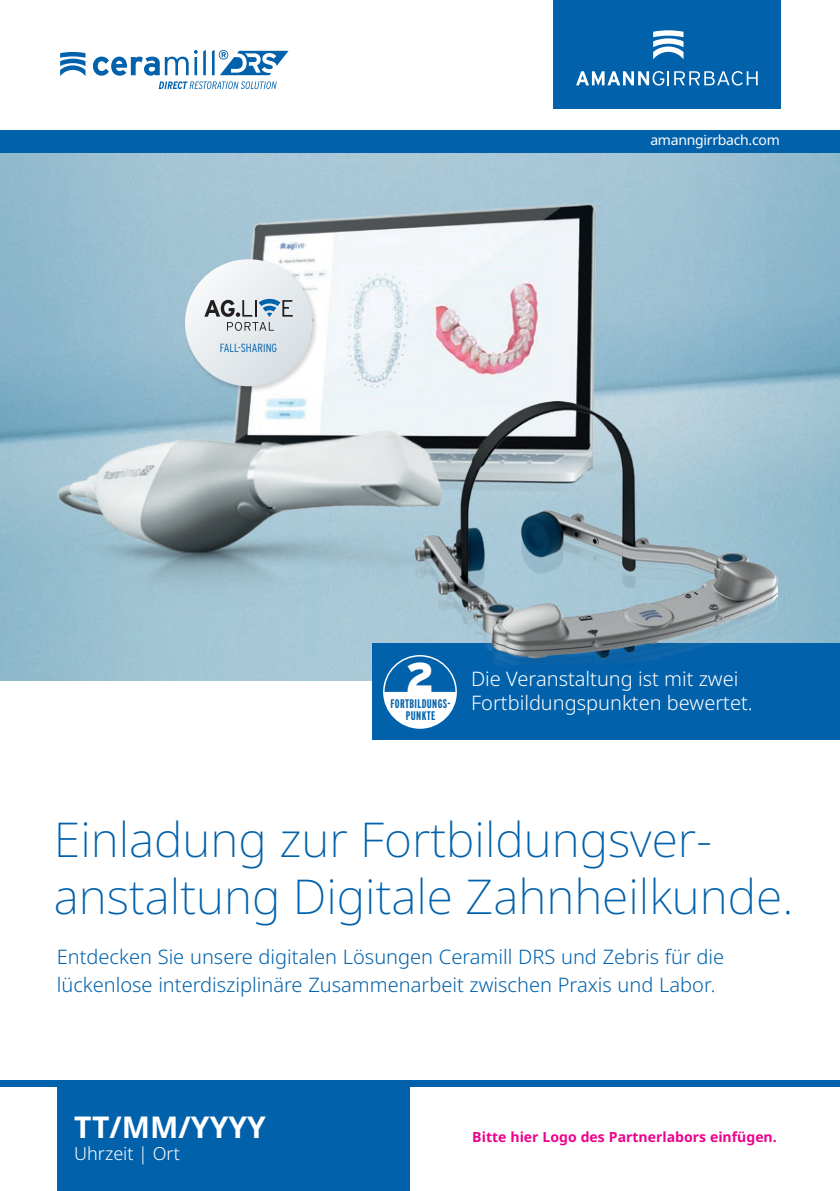
<style>
.page{position:relative;width:840px;height:1191px;background:#fff}
.page>*{position:absolute;margin:0;border:0;box-sizing:border-box;transform-origin:0 0}
.t1{font:200 48px/57.6px "Noto Sans";color:#0161ab}
.t2{font:900 41.6px "Interstate";color:#fff}
.t3{font:700 30px "Noto Sans";color:#fff}
.t4{font:300 20px/28px "Noto Sans";color:#0161ab}
.t5{font:300 20px "Noto Sans";color:#fff}
.t6{font:300 18px "Noto Sans";color:#fff}
.t7{font:700 14px "Noto Sans";color:#ed028c}
.t8{font:14px "Noto Sans";letter-spacing:-.02em;color:#fff}
.t9{font:700 extra-condensed 12.4px/12.4px "Interstate";letter-spacing:.03em;color:#0161ab;text-align:center}
.t10{font:300 condensed 11.8px "Interstate";color:#0161ab}
</style>
<div class="page">
<div style="left:0;top:1080px;width:839px;height:6px;background:#0161ab"></div>
<div style="left:57px;top:1086px;width:352px;height:105px;background:#0161ab"></div>
<img style="left:0;top:153px;width:839px;height:527px">
<div style="left:371px;top:643px;width:468px;height:97px;background:#0161ab"></div>
<svg style="left:383px;top:662px;width:73px;height:67px"></svg>
<img style="left:46px;top:204px;width:584px;height:226px">
<img style="left:46px;top:430px;width:369px;height:232px">
<div style="left:183px;top:257px;width:134px;height:135px;background:#231f20;opacity:.2"></div>
<div style="left:185px;top:259px;width:127px;height:127px;background:linear-gradient(to right,#f2f4f6,#dbe1e6);border-radius:64px"></div>
<svg style="left:204px;top:299px;width:88px;height:32px;background:#b7bfc5"></svg>
<img style="left:415px;top:402px;width:362px;height:272px">
<svg style="left:60px;top:52px;width:25px;height:24px"></svg>
<svg style="left:93px;top:50px;width:195px;height:39px"></svg>
<div style="left:553px;top:0;width:227px;height:108px;background:#0161ab"></div>
<svg style="left:653px;top:30px;width:30px;height:29px"></svg>
<svg style="left:576px;top:71px;width:181px;height:15px"></svg>
<div style="left:0;top:130px;width:839px;height:23px;background:#0161ab"></div>
<p class="t10" style="left:220px;top:341px;width:59px">FALL-SHARING</p>
<p class="t8" style="left:650px;top:130px;width:131px">amanngirrbach.com</p>
<p class="t2" style="left:405px;top:652px;width:31px">2</p>
<p class="t9" style="left:390px;top:697px;width:62px">FORTBILDUNGS-<br>PUNKTE</p>
<p class="t5" style="left:471px;top:665px;width:269px">Die Veranstaltung ist mit zwei</p>
<p class="t5" style="left:471px;top:689px;width:283px">Fortbildungspunkten bewertet.</p>
<p class="t1" style="left:54px;top:811px;width:740px">Einladung zur Fortbildungsver&shy;anstaltung Digitale Zahnheilkunde.</p>
<p class="t4" style="left:57px;top:943px;width:668px">Entdecken Sie unsere digitalen Lösungen Ceramill DRS und Zebris für die lückenlose interdisziplinäre Zusammenarbeit zwischen Praxis und Labor.</p>
<p class="t3" style="left:74px;top:1106px;width:193px">TT/MM/YYYY</p>
<p class="t6" style="left:74px;top:1141px;width:107px">Uhrzeit | Ort</p>
<p class="t7" style="left:472px;top:1127px;width:306px">Bitte hier Logo des Partnerlabors einfügen.</p>
</div>
